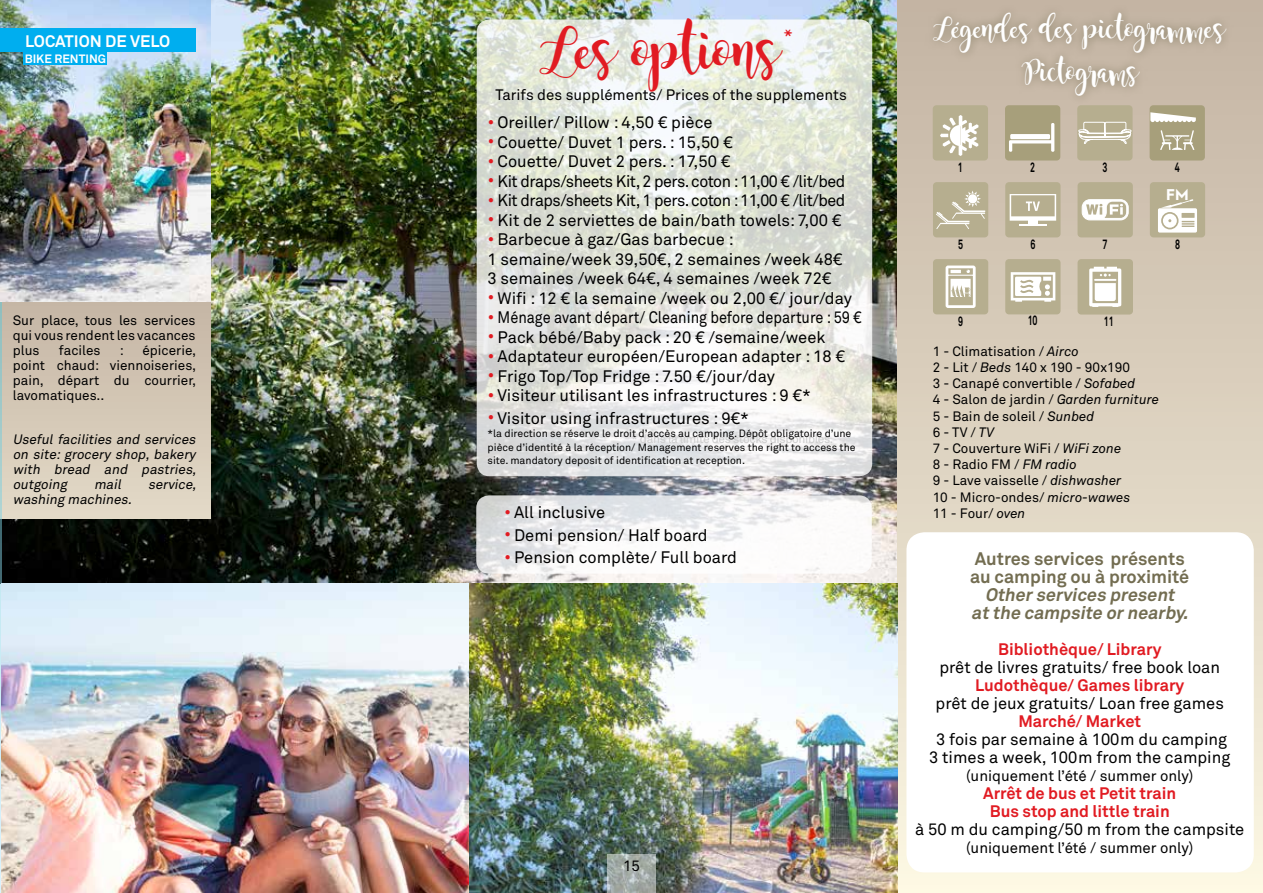
<style>
.page{position:relative;width:1263px;height:893px;background:#fff}
.page>*{position:absolute;margin:0;border:0;box-sizing:border-box;transform-origin:0 0}
.t1{font:45px "Magnolia Sky";letter-spacing:-.07em;color:#e11b22}
.t2{font:22.5px/42.6px "Magnolia Sky";letter-spacing:-.04em;color:#fff;text-align:center}
.t3{font:700 18px/18px "Akkurat";color:#736d51}
.t4{font:italic 700 18px/18px "Akkurat";color:#736d51;text-align:center}
.t5{font:16.5px/19.5px "Akkurat";color:#000;text-align:center}
.t6{font:700 16.5px/18px "Akkurat";color:#e11b22;text-align:center}
.t7{font:16.5px "Akkurat";letter-spacing:-.03em;color:#000}
.t8{font:16.5px "Akkurat";color:#000;scale:.88 1}
.t9{font:700 16.5px "Akkurat";color:#fff}
.t10{font:700 15.6px "Hurme Geometric Sans 1";color:#fff}
.t11{font:15px "Akkurat";color:#000}
.t12{font:13.5px/16.2px "Akkurat";color:#000}
.t13{font:italic 13.5px/15px "Akkurat";color:#000;text-align:justify}
.t14{font:700 13.5px "Akkurat";color:#000;scale:.65 1}
.t15{font:12px "Akkurat";letter-spacing:-.03em;color:#000}
.t16{font:700 12px "Akkurat";color:#fff}
.t17{font:10.5px/13.5px "Akkurat";color:#000}
.s1{font-style:inherit}
.s2{font-size:48px}
.s3{color:#e11b22}
.s4{font-style:italic}
</style>
<div class="page">
<img style="left:2px;top:0;width:895px;height:583px">
<div style="left:0;top:301px;width:210px;height:218px;background:linear-gradient(to bottom,#c5b5a5,#e3dac7)"></div>
<div style="left:897px;top:0;width:366px;height:893px;background:linear-gradient(to bottom,#c2b2a2,#fbf6e2)"></div>
<div style="left:933px;top:105px;width:55px;height:56px;background:#b6ae8f;border-radius:4px"></div>
<svg style="left:940px;top:115px;width:38px;height:41px"></svg>
<div style="left:1005px;top:105px;width:55px;height:56px;background:#a79f7b;border-radius:4px"></div>
<svg style="left:1009px;top:123px;width:45px;height:29px"></svg>
<div style="left:1077px;top:105px;width:55px;height:56px;background:#b6ae8f;border-radius:4px"></div>
<svg style="left:1078px;top:121px;width:54px;height:23px"></svg>
<div style="left:1149px;top:105px;width:56px;height:56px;background:#a79f7b;border-radius:4px"></div>
<svg style="left:1150px;top:112px;width:46px;height:10px"></svg>
<svg style="left:1160px;top:130px;width:34px;height:20px"></svg>
<div style="left:933px;top:182px;width:55px;height:55px;background:#b6ae8f;border-radius:4px"></div>
<svg style="left:936px;top:191px;width:49px;height:38px"></svg>
<div style="left:1005px;top:182px;width:55px;height:55px;background:#b6ae8f;border-radius:4px"></div>
<div style="left:1028px;top:218px;width:9px;height:7px;background:#fff"></div>
<hr style="left:1019px;top:224px;width:27px;height:2px;background:#fff">
<svg style="left:1010px;top:194px;width:46px;height:27px"></svg>
<div style="left:1077px;top:182px;width:56px;height:55px;background:#b6ae8f;border-radius:4px"></div>
<svg style="left:1081px;top:199px;width:48px;height:22px"></svg>
<div style="left:1150px;top:182px;width:55px;height:55px;background:#b6ae8f;border-radius:4px"></div>
<svg style="left:1158px;top:199px;width:39px;height:34px"></svg>
<div style="left:933px;top:259px;width:55px;height:55px;background:#b6ae8f;border-radius:4px"></div>
<svg style="left:945px;top:266px;width:31px;height:42px"></svg>
<div style="left:924px;top:3px;width:311px;height:101px;background:#736d51;opacity:.75"></div>
<svg style="left:0;top:301px;width:2px;height:592px"></svg>
<div style="left:906px;top:532px;width:348px;height:340px;background:#fff;border-radius:18px"></div>
<img style="left:2px;top:583px;width:895px;height:310px">
<svg style="left:477px;top:19px;width:395px;height:457px"></svg>
<svg style="left:476px;top:495px;width:396px;height:79px"></svg>
<div style="left:1005px;top:259px;width:55px;height:55px;background:#b6ae8f;border-radius:4px"></div>
<svg style="left:1011px;top:272px;width:44px;height:30px"></svg>
<div style="left:1077px;top:259px;width:56px;height:55px;background:#b6ae8f;border-radius:4px"></div>
<svg style="left:1089px;top:267px;width:32px;height:40px"></svg>
<img style="left:0;top:0;width:210px;height:301px">
<div style="left:0;top:29px;width:196px;height:23px;background:#00aeef"></div>
<div style="left:23px;top:51px;width:84px;height:14px;background:#00aeef"></div>
<svg style="left:607px;top:855px;width:49px;height:38px;background:#a4aca8"></svg>
<h2 class="t2" style="left:937px;top:9px;width:290px">Légendes des pictogrammes<br>Pictograms</h2>
<h1 class="t1" style="left:547px;top:27px;width:249px"><span class="s1">L</span>es options<span class="s2">*</span></h1>
<p class="t11" style="left:495px;top:86px;width:353px">Tarifs des suppléments/ Prices of the supplements</p>
<p class="t5" style="left:488px;top:113px;width:226px"><span class="s3">•</span> Oreiller/ Pillow : 4,50 € pièce</p>
<p class="t5" style="left:488px;top:132px;width:247px"><span class="s3">•</span> Couette/ Duvet 1 pers. : 15,50 €</p>
<p class="t5" style="left:488px;top:152px;width:244px"><span class="s3">•</span> Couette/ Duvet 2 pers. : 17,50 €</p>
<p class="t7" style="left:488px;top:171px;width:359px"><span class="s3">•</span> Kit draps/sheets Kit, 2 pers. coton : 11,00 € /lit/bed</p>
<p class="t7" style="left:488px;top:191px;width:359px"><span class="s3">•</span> Kit draps/sheets Kit, 1 pers. coton : 11,00 € /lit/bed</p>
<p class="t5" style="left:488px;top:210px;width:355px"><span class="s3">•</span> Kit de 2 serviettes de bain/bath towels: 7,00 €</p>
<p class="t5" style="left:488px;top:230px;width:356px;text-align:left"><span class="s3">•</span> Barbecue à gaz/Gas barbecue :<br>1 semaine/week 39,50€, 2 semaines /week 48€<br>3 semaines /week 64€, 4 semaines /week 72€</p>
<p class="t5" style="left:488px;top:288px;width:366px"><span class="s3">•</span> Wifi : 12 € la semaine /week ou 2,00 €/ jour/day</p>
<p class="t8" style="left:488px;top:308px;width:427px"><span class="s3">•</span> Ménage avant départ/ Cleaning before departure : 59 €</p>
<p class="t5" style="left:488px;top:327px;width:339px"><span class="s3">•</span> Pack bébé/Baby pack : 20 € /semaine/week</p>
<p class="t5" style="left:488px;top:347px;width:359px"><span class="s3">•</span> Adaptateur européen/European adapter : 18 €</p>
<p class="t5" style="left:488px;top:366px;width:289px"><span class="s3">•</span> Frigo Top/Top Fridge : 7.50 €/jour/day</p>
<p class="t5" style="left:488px;top:386px;width:325px"><span class="s3">•</span> Visiteur utilisant les infrastructures : 9 €*</p>
<p class="t5" style="left:488px;top:408px;width:263px"><span class="s3">•</span> Visitor using infrastructures : 9€*</p>
<p class="t17" style="left:488px;top:427px;width:369px">*la direction se réserve le droit d’accès au camping. Dépôt obligatoire d’une pièce d’identité à la réception/ Management reserves the right to access the site. mandatory deposit of identification at reception.</p>
<p class="t9" style="left:25px;top:31px;width:11px">location</p>
<p class="t9" style="left:105px;top:31px;width:36px">de velo</p>
<p class="t16" style="left:25px;top:51px;width:38px">bikerentin</p>
<p class="t16" style="left:98px;top:51px;width:10px">g</p>
<p class="t14" style="left:958px;top:159px;width:9px">1</p>
<p class="t14" style="left:1030px;top:159px;width:9px">2</p>
<p class="t14" style="left:1102px;top:159px;width:9px">3</p>
<p class="t14" style="left:1175px;top:159px;width:9px">4</p>
<p class="t10" style="left:1166px;top:184px;width:24px">FM</p>
<p class="t14" style="left:1175px;top:236px;width:9px">8</p>
<p class="t14" style="left:958px;top:236px;width:9px">5</p>
<p class="t14" style="left:1030px;top:236px;width:9px">6</p>
<p class="t14" style="left:1102px;top:236px;width:9px">7</p>
<p class="t12" style="left:13px;top:313px;width:184px">Sur place, tous les services</p>
<p class="t14" style="left:1028px;top:312px;width:16px">10</p>
<p class="t14" style="left:1104px;top:313px;width:16px">11</p>
<p class="t12" style="left:13px;top:328px;width:184px;line-height:15px">qui vous rendent les vacances plus</p>
<p class="t14" style="left:958px;top:313px;width:9px">9</p>
<p class="t12" style="left:59px;top:342px;width:43px">faciles</p>
<p class="t12" style="left:120px;top:342px;width:6px">:</p>
<p class="t12" style="left:13px;top:343px;width:185px;line-height:15px;text-align:justify;text-indent:130px">épicerie, point chaud: viennoiseries, pain, départ du courrier, lavomatiques..</p>
<p class="t12" style="left:933px;top:343px;width:228px">1 - Climatisation / <span class="s4">Airco<br></span>2 - Lit / <span class="s4">Beds</span> 140 x 190 - 90x190<br>3 - Canapé convertible / <span class="s4">Sofabed<br></span>4 - Salon de jardin / <span class="s4">Garden furniture<br></span>5 - Bain de soleil / <span class="s4">Sunbed<br></span>6 - TV / <span class="s4">TV<br></span>7 - Couverture WiFi / <span class="s4">WiFi zone<br></span>8 - Radio FM / <span class="s4">FM radio<br></span>9 - Lave vaisselle / <span class="s4">dishwasher<br></span>10 - Micro-ondes/ <span class="s4">micro-wawes<br></span>11 - Four/ <span class="s4">oven</span></p>
<p class="t15" style="left:631px;top:432px;width:203px">* dans la limite des stocks disponibles.</p>
<p class="t13" style="left:13px;top:432px;width:188px">Useful facilities and services on site: grocery shop, bakery with bread and pastries, outgoing</p>
<p class="t13" style="left:94px;top:477px;width:31px">mail</p>
<p class="t13" style="left:148px;top:477px;width:53px">service,</p>
<p class="t13" style="left:13px;top:492px;width:123px">washing machines.</p>
<p class="t5" style="left:504px;top:503px;width:103px"><span class="s3">•</span> All inclusive</p>
<p class="t5" style="left:504px;top:526px;width:205px"><span class="s3">•</span> Demi pension/ Half board</p>
<p class="t5" style="left:504px;top:548px;width:234px"><span class="s3">•</span> Pension complète/ Full board</p>
<p class="t3" style="left:970px;top:550px;width:221px"><span class="s1">A</span>utres services présents au camping ou à proximité</p>
<p class="t4" style="left:971px;top:586px;width:222px">Otherservices present atthe campsite ornearby.</p>
<p class="t6" style="left:998px;top:641px;width:165px">Bibliothèque/ Library</p>
<p class="t5" style="left:939px;top:658px;width:282px">prêt de livres gratuits/ free book loan</p>
<p class="t6" style="left:975px;top:677px;width:211px">Ludothèque/ Games library</p>
<p class="t5" style="left:935px;top:694px;width:290px">prêt de jeux gratuits/ Loan free games</p>
<p class="t6" style="left:1018px;top:713px;width:124px">Marché/ Market</p>
<p class="t5" style="left:929px;top:731px;width:303px;line-height:18px">3 fois par semaine à 100m du camping<br>3 times a week, 100m from the camping</p>
<p class="t11" style="left:966px;top:767px;width:229px">(uniquement l’été / summer only)</p>
<p class="t6" style="left:983px;top:785px;width:195px">Arrêt de bus et Petit train<br>Bus stop and little train</p>
<p class="t5" style="left:915px;top:820px;width:331px">à 50 m du camping/50 m from the campsite</p>
<p class="t11" style="left:966px;top:839px;width:229px">(uniquement l’été / summer only)</p>
<p class="t11" style="left:623px;top:857px;width:18px">15</p>
</div>
